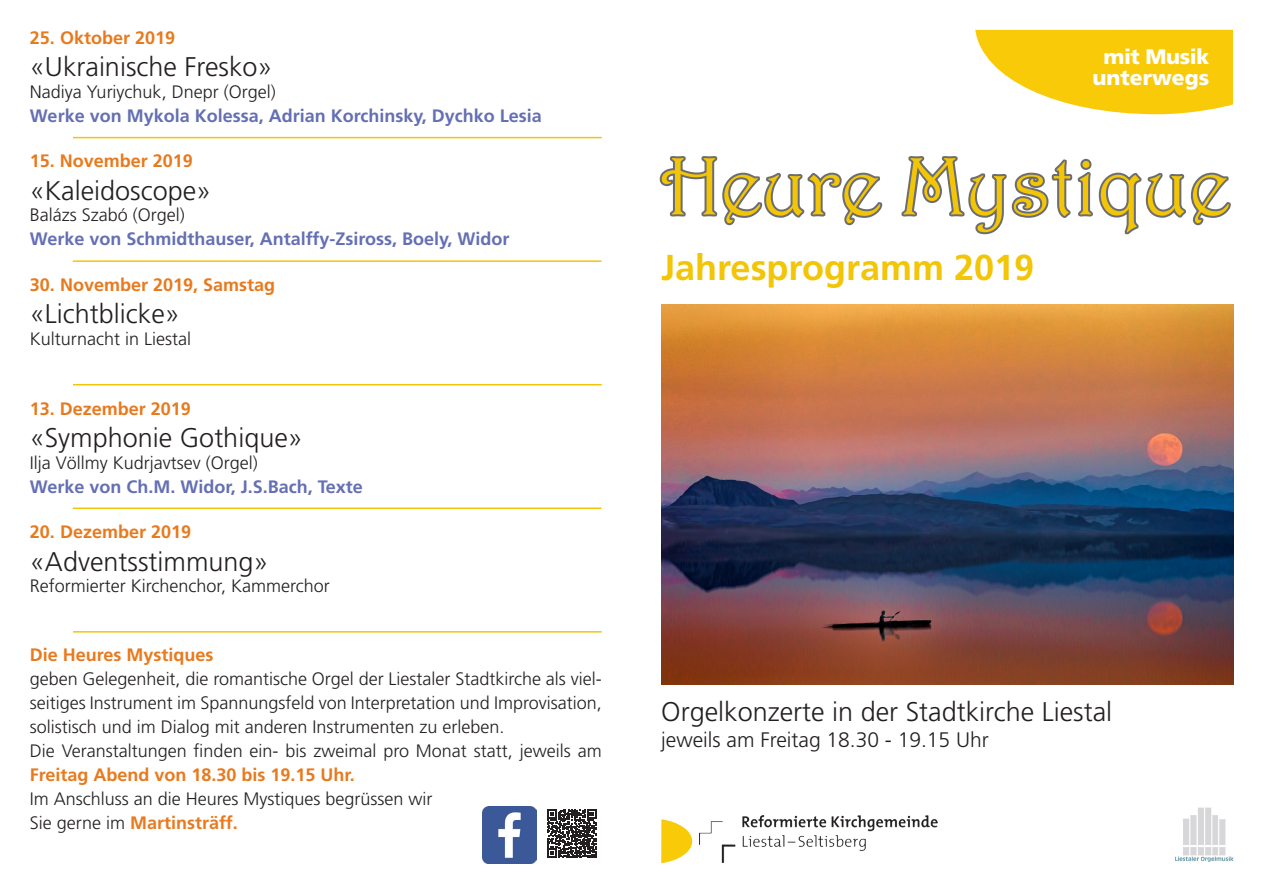
<style>
.page{position:relative;width:1263px;height:893px;background:#fff}
.page>*{position:absolute;margin:0;border:0;box-sizing:border-box;transform-origin:0 0}
.t1{font:82.5px "Harrington";color:#f2c507}
.t2{font:700 36px "Frutiger";color:#f2c507}
.t3{font:300 27px "Frutiger";color:#231f20}
.t4{font:300 21px "Frutiger";color:#231f20}
.t5{font:900 21px/21px "Frutiger";color:#fff;text-align:center}
.t6{font:300 18px/24px "Frutiger";color:#231f20}
.t7{font:700 18px "Frutiger";color:#646fb4}
.t8{font:700 18px "Frutiger";color:#e87a1d}
.s1{font-weight:700;color:#e87a1d}
</style>
<div class="page">
<svg style="left:659px;top:156px;width:224px;height:70px"></svg>
<svg style="left:901px;top:156px;width:330px;height:79px"></svg>
<svg style="left:975px;top:30px;width:258px;height:84px"></svg>
<svg style="left:661px;top:819px;width:31px;height:44px"></svg>
<img style="left:700px;top:816px;width:238px;height:47px">
<img style="left:661px;top:304px;width:572px;height:381px">
<svg style="left:547px;top:809px;width:49px;height:49px"></svg>
<img style="left:483px;top:807px;width:53px;height:56px">
<img style="left:1176px;top:807px;width:57px;height:55px">
<hr style="left:73px;top:137px;width:529px;height:1px;background:#f2c507">
<hr style="left:73px;top:260px;width:528px;height:2px;background:#f2c507">
<hr style="left:73px;top:384px;width:529px;height:1px;background:#f2c507">
<hr style="left:73px;top:507px;width:528px;height:2px;background:#f2c507">
<hr style="left:73px;top:631px;width:529px;height:2px;background:#f2c507">
<p class="t8" style="left:30px;top:27px;width:147px">25. Oktober 2019</p>
<h3 class="t3" style="left:30px;top:52px;width:244px">«Ukrainische Fresko»</h3>
<p class="t6" style="left:30px;top:80px;width:247px">Nadiya Yuriychuk, Dnepr (Orgel)</p>
<p class="t7" style="left:30px;top:105px;width:513px">Werke von Mykola Kolessa, Adrian Korchinsky, Dychko Lesia</p>
<p class="t8" style="left:30px;top:151px;width:165px">15. November 2019</p>
<h3 class="t3" style="left:30px;top:175px;width:183px">«Kaleidoscope»</h3>
<p class="t6" style="left:30px;top:203px;width:157px">Balázs Szabó (Orgel)</p>
<p class="t7" style="left:30px;top:229px;width:481px">Werke von Schmidthauser, Antalffy-Zsiross, Boely, Widor</p>
<p class="t8" style="left:30px;top:274px;width:247px">30. November 2019, Samstag</p>
<h3 class="t3" style="left:30px;top:299px;width:151px">«Lichtblicke»</h3>
<p class="t6" style="left:30px;top:327px;width:163px">Kulturnacht in Liestal</p>
<p class="t8" style="left:30px;top:398px;width:163px">13. Dezember 2019</p>
<h3 class="t3" style="left:30px;top:422px;width:275px">«Symphonie Gothique»</h3>
<p class="t6" style="left:30px;top:450px;width:229px">Ilja Völlmy Kudrjavtsev (Orgel)</p>
<p class="t7" style="left:30px;top:476px;width:335px">Werke von Ch.M. Widor, J.S.Bach, Texte</p>
<p class="t8" style="left:30px;top:521px;width:163px">20. Dezember 2019</p>
<h3 class="t3" style="left:30px;top:546px;width:240px">«Adventsstimmung»</h3>
<p class="t6" style="left:30px;top:574px;width:301px">Reformierter Kirchenchor, Kammerchor</p>
<p class="t8" style="left:30px;top:644px;width:185px">Die Heures Mystiques</p>
<p class="t6" style="left:30px;top:667px;width:573px">geben Gelegenheit, die romantische Orgel der Liestaler Stadtkirche als viel&shy;seitiges Instrument im Spannungsfeld von Interpretation und Improvisation, solistisch und im Dialog mit anderen Instrumenten zu erleben.<br>Die Veranstaltungen finden ein- bis zweimal pro Monat statt, jeweils am</p>
<p class="t8" style="left:30px;top:764px;width:327px">Freitag Abend von 18.30 bis 19.15 Uhr.</p>
<p class="t6" style="left:30px;top:787px;width:404px">Im Anschluss an die Heures Mystiques begrüssen wir<br>Sie gerne im <span class="s1">Martinsträff.</span></p>
<p class="t5" style="left:1092px;top:46px;width:118px">mit Musik unterwegs</p>
<h1 class="t1" style="left:661px;top:137px;width:570px">Heure Mystique</h1>
<h2 class="t2" style="left:661px;top:247px;width:374px">Jahresprogramm 2019</h2>
<h3 class="t3" style="left:661px;top:697px;width:452px">Orgelkonzerte in der Stadtkirche Liestal</h3>
<p class="t4" style="left:661px;top:727px;width:329px">jeweils am Freitag 18.30 - 19.15 Uhr</p>
</div>
